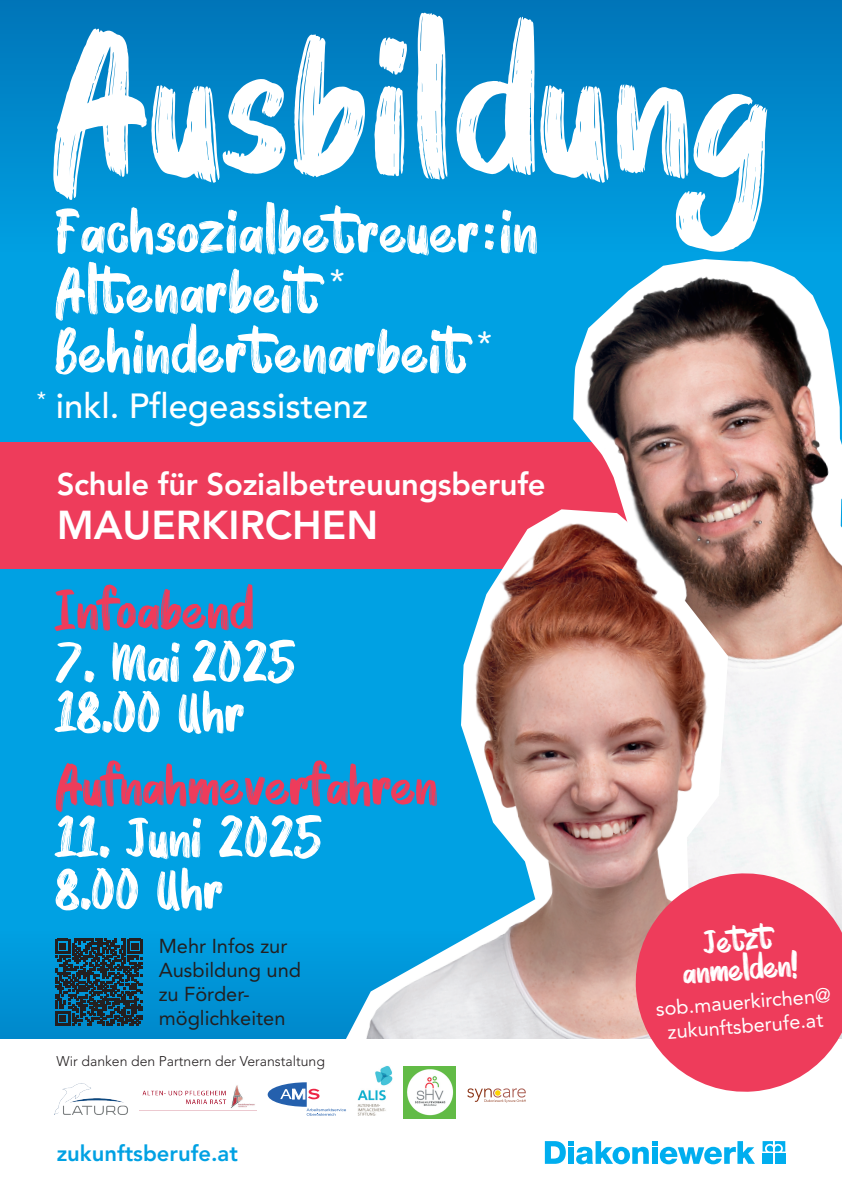
<style>
.page{position:relative;width:842px;height:1191px;background:#00a1e3}
.page>*{position:absolute;margin:0;border:0;box-sizing:border-box;transform-origin:0 0}
.t1{font:174.2px "BRUSHMOSH Demo";letter-spacing:.02em;color:#fff}
.t2{font:55.1px/60px "BRUSHMOSH Demo";letter-spacing:.02em;color:#fff}
.t3{font:50px/50.2px "BRUSHMOSH Demo";color:#fff}
.t4{font:50px "BRUSHMOSH Demo";color:#ee3c5b}
.t5{font:800 40px "Avenir LT Std";color:#fff}
.t6{font:500 34.6px "Avenir LT Std";color:#fff}
.t7{font:31.2px "Arial Rounded MT Bold";color:#fff}
.t8{font:800 31px "Avenir LT Std";letter-spacing:-.01em;color:#fff}
.t9{font:30px/29.1px "BRUSHMOSH Demo";color:#fff;text-align:center}
.t10{font:800 22px "Avenir LT Std";color:#00a1e3}
.t11{font:20px/24px "Avenir LT Std";color:#231f20}
.t12{font:20px/24px "Avenir LT Std";color:#fff;text-align:center}
.t13{font:300 14px "Avenir LT Std";color:#231f20}
</style>
<div class="page">
<div style="left:0;top:0;width:842px;height:252px;background:linear-gradient(to bottom,#0075b8,#00a0e2)"></div>
<div style="left:0;top:931px;width:842px;height:260px;background:#0093d6"></div>
<div style="left:0;top:442px;width:697px;height:126px;background:#ee3c5b"></div>
<img style="left:573px;top:259px;width:269px;height:233px">
<img style="left:273px;top:492px;width:569px;height:547px">
<div style="left:0;top:1039px;width:842px;height:152px;background:#fff"></div>
<svg style="left:545px;top:1141px;width:210px;height:23px"></svg>
<svg style="left:762px;top:1141px;width:23px;height:10px"></svg>
<div style="left:762px;top:1153px;width:11px;height:10px;background:#00aeef"></div>
<div style="left:775px;top:1153px;width:10px;height:10px;background:#00aeef"></div>
<svg style="left:55px;top:938px;width:87px;height:87px"></svg>
<svg style="left:631px;top:869px;width:211px;height:223px;fill:#ee3c5b"></svg>
<img style="left:142px;top:1085px;width:113px;height:23px">
<svg style="left:467px;top:1088px;width:59px;height:14px"></svg>
<svg style="left:268px;top:1082px;width:78px;height:33px"></svg>
<img style="left:54px;top:1083px;width:74px;height:31px">
<img style="left:358px;top:1066px;width:35px;height:50px">
<div style="left:404px;top:1066px;width:52px;height:52px;background:#62bb46"></div>
<img style="left:407px;top:1069px;width:47px;height:47px">
<svg style="left:485px;top:224px;width:9px;height:10px"></svg>
<svg style="left:485px;top:240px;width:9px;height:10px"></svg>
<h1 class="t1" style="left:57px;top:12px;width:717px">Ausbildung</h1>
<p class="t2" style="left:57px;top:209px;width:483px">Fachsozialbetreuer in<br>Altenarbeit<br>Behindertenarbeit</p>
<p class="t7" style="left:330px;top:264px;width:15px">*</p>
<p class="t7" style="left:478px;top:326px;width:15px">*</p>
<p class="t6" style="left:37px;top:385px;width:333px"><sup>*</sup> inkl. Pflegeassistenz</p>
<p class="t8" style="left:57px;top:466px;width:491px">Schule für Sozialbetreuungsberufe</p>
<p class="t5" style="left:57px;top:501px;width:323px">MAUERKIRCHEN</p>
<p class="t4" style="left:57px;top:582px;width:199px">Infoabend</p>
<p class="t3" style="left:57px;top:644px;width:241px">7. Mai 2025<br>18.00 Uhr</p>
<p class="t4" style="left:57px;top:758px;width:383px">Aufnahmeverfahren</p>
<p class="t3" style="left:57px;top:818px;width:267px;line-height:52px">11. Juni 2025<br>8.00 Uhr</p>
<p class="t11" style="left:159px;top:934px;width:144px">Mehr Infos zur<br>Ausbildung und zu Förder&shy;möglichkeiten</p>
<p class="t13" style="left:56px;top:1053px;width:270px">Wir danken den Partnern der Veranstaltung</p>
<p class="t10" style="left:57px;top:1140px;width:183px">zukunftsberufe.at</p>
<p class="t9" style="left:679px;top:934px;width:118px;rotate:-5deg">Jetzt anmelden!</p>
<p class="t12" style="left:655px;top:997px;width:177px;rotate:-5deg">sob.mauerkirchen@ zukunftsberufe.at</p>
</div>
